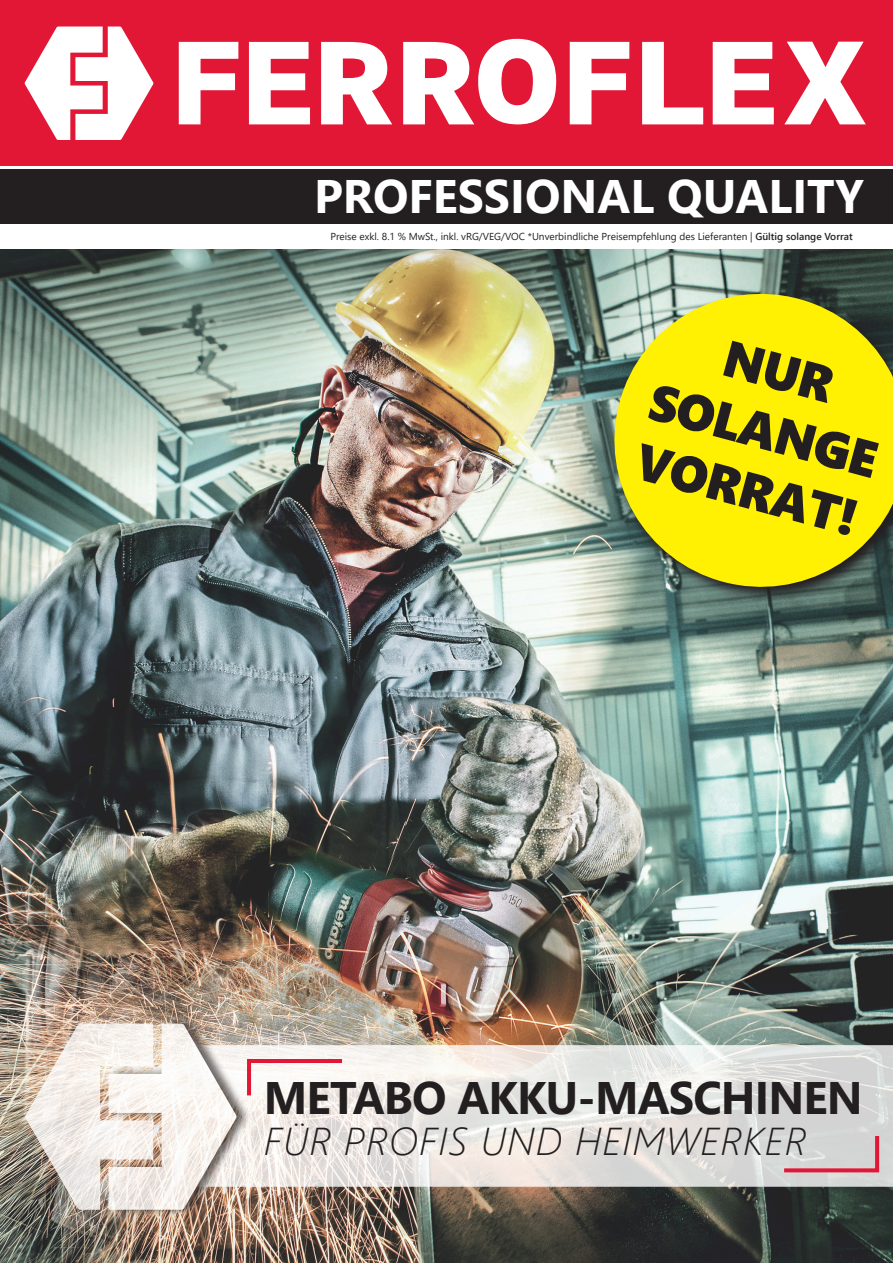
<style>
.page{position:relative;width:893px;height:1263px;background:#fff}
.page>*{position:absolute;margin:0;border:0;box-sizing:border-box;transform-origin:0 0}
.t1{font:51px/61.2px "Segoe UI Black";color:#231f20;text-align:center}
.t2{font:700 46.95px "Segoe UI";color:#fff}
.t3{font:700 45.45px "Segoe UI";letter-spacing:-.02em;color:#231f20}
.t4{font:italic 300 38.85px "Segoe UI";letter-spacing:.03em;color:#231f20}
.t5{font:10.05px "Segoe UI";color:#231f20}
.s1{font-weight:600}
</style>
<div class="page">
<div style="left:0;top:0;width:893px;height:165px;background:#e21736"></div>
<svg style="left:25px;top:27px;width:128px;height:113px"></svg>
<svg style="left:784px;top:42px;width:82px;height:82px"></svg>
<svg style="left:249px;top:42px;width:61px;height:82px"></svg>
<svg style="left:179px;top:42px;width:59px;height:82px"></svg>
<svg style="left:321px;top:42px;width:71px;height:82px"></svg>
<svg style="left:403px;top:39px;width:153px;height:85px"></svg>
<svg style="left:570px;top:42px;width:59px;height:82px"></svg>
<svg style="left:713px;top:42px;width:61px;height:82px"></svg>
<svg style="left:642px;top:42px;width:61px;height:82px"></svg>
<div style="left:0;top:169px;width:893px;height:55px;background:#231f20"></div>
<img style="left:0;top:250px;width:893px;height:1013px">
<svg style="left:251px;top:1045px;width:642px;height:142px;background:#e6e4e1"></svg>
<div style="left:109px;top:1016px;width:142px;height:201px;background:#231f20;opacity:.8"></div>
<svg style="left:25px;top:1023px;width:212px;height:187px"></svg>
<svg style="left:245px;top:1057px;width:101px;height:42px"></svg>
<svg style="left:780px;top:1132px;width:101px;height:42px;background:#d5bfc2"></svg>
<svg style="left:599px;top:278px;width:294px;height:325px;background:#d0cd25"></svg>
<h2 class="t2" style="left:314px;top:152px;width:551px">PROFESSIONAL QUALITY</h2>
<p class="t5" style="left:330px;top:227px;width:524px">Preise exkl. 8.1 % MwSt., inkl. vRG/VEG/VOC *Unverbindliche Preisempfehlung des Lieferanten | <span class="s1">Gültig solange Vorrat</span></p>
<h1 class="t1" style="left:675px;top:309px;width:236px;rotate:15deg">NUR<br>SOLANGE<br>VORRAT!</h1>
<h3 class="t3" style="left:264px;top:1055px;width:600px">METABO AKKU-MASCHINEN</h3>
<h3 class="t4" style="left:264px;top:1105px;width:544px">FÜR PROFIS UND HEIMWERKER</h3>
</div>
